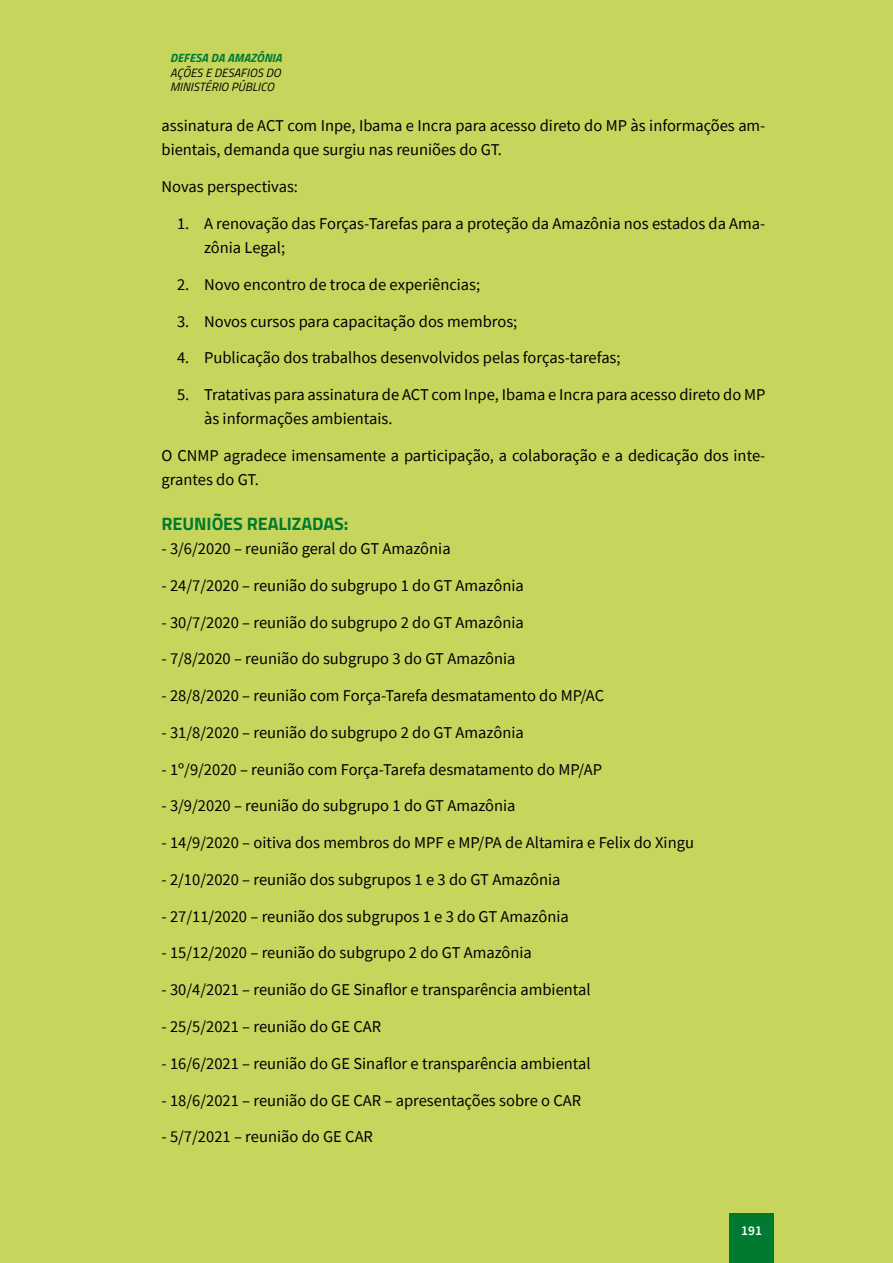
<style>
.page{position:relative;width:893px;height:1263px;background:#c7d55d}
.page>*{position:absolute;margin:0;border:0;box-sizing:border-box;transform-origin:0 0}
.t1{font:700 18px "Titillium Web";letter-spacing:-.005em;color:#007a30}
.t2{font:16.5px/24px "Source Sans Pro";color:#000}
.t3{font:600 13.5px "Source Sans Pro";color:#fff}
.t4{font:italic 12px/14.4px "Titillium Web";letter-spacing:.01em;color:#000}
.t5{font:italic 700 12px "Titillium Web";letter-spacing:.01em;color:#007a30}
</style>
<div class="page">
<div style="left:729px;top:1213px;width:45px;height:50px;background:#007a30"></div>
<p class="t5" style="left:170px;top:49px;width:113px">DEFESA DA AMAZÔNIA</p>
<p class="t4" style="left:170px;top:65px;width:112px">AÇÕES E DESAFIOS DO<br>MINISTÉRIO PÚBLICO</p>
<p class="t2" style="left:162px;top:114px;width:605px">assinatura de ACT com Inpe, Ibama e Incra para acesso direto do MP às informações am&shy;bientais, demanda que surgiu nas reuniões do GT.</p>
<p class="t2" style="left:162px;top:175px;width:138px">Novas perspectivas:</p>
<p class="t2" style="left:204px;top:211px;width:563px;text-indent:-27px">1. A renovação das Forças-Tarefas para a proteção da Amazônia nos estados da Ama&shy;zônia Legal;</p>
<p class="t2" style="left:177px;top:272px;width:305px">2. Novo encontro de troca de experiências;</p>
<p class="t2" style="left:177px;top:309px;width:342px">3. Novos cursos para capacitação dos membros;</p>
<p class="t2" style="left:177px;top:346px;width:445px">4. Publicação dos trabalhos desenvolvidos pelas forças-tarefas;</p>
<p class="t2" style="left:204px;top:382px;width:563px;text-indent:-27px">5. Tratativas para assinatura de ACT com Inpe, Ibama e Incra para acesso direto do MP às informações ambientais.</p>
<p class="t2" style="left:162px;top:443px;width:605px">O CNMP agradece imensamente a participação, a colaboração e a dedicação dos inte&shy;grantes do GT.</p>
<p class="t1" style="left:162px;top:510px;width:188px">REUNIÕES REALIZADAS:</p>
<p class="t2" style="left:162px;top:536px;width:291px">- 3/6/2020 – reunião geral do GT Amazônia</p>
<p class="t2" style="left:162px;top:573px;width:364px">- 24/7/2020 – reunião do subgrupo 1 do GT Amazônia</p>
<p class="t2" style="left:162px;top:610px;width:364px">- 30/7/2020 – reunião do subgrupo 2 do GT Amazônia</p>
<p class="t2" style="left:162px;top:647px;width:355px">- 7/8/2020 – reunião do subgrupo 3 do GT Amazônia</p>
<p class="t2" style="left:162px;top:683px;width:444px">- 28/8/2020 – reunião com Força-Tarefa desmatamento do MP/AC</p>
<p class="t2" style="left:162px;top:720px;width:364px">- 31/8/2020 – reunião do subgrupo 2 do GT Amazônia</p>
<p class="t2" style="left:162px;top:757px;width:442px">- 1º/9/2020 – reunião com Força-Tarefa desmatamento do MP/AP</p>
<p class="t2" style="left:162px;top:794px;width:355px">- 3/9/2020 – reunião do subgrupo 1 do GT Amazônia</p>
<p class="t2" style="left:162px;top:831px;width:534px">- 14/9/2020 – oitiva dos membros do MPF e MP/PA de Altamira e Felix do Xingu</p>
<p class="t2" style="left:162px;top:867px;width:400px">- 2/10/2020 – reunião dos subgrupos 1 e 3 do GT Amazônia</p>
<p class="t2" style="left:162px;top:904px;width:409px">- 27/11/2020 – reunião dos subgrupos 1 e 3 do GT Amazônia</p>
<p class="t2" style="left:162px;top:941px;width:372px">- 15/12/2020 – reunião do subgrupo 2 do GT Amazônia</p>
<p class="t2" style="left:162px;top:978px;width:431px">- 30/4/2021 – reunião do GE Sinaflor e transparência ambiental</p>
<p class="t2" style="left:162px;top:1014px;width:221px">- 25/5/2021 – reunião do GE CAR</p>
<p class="t2" style="left:162px;top:1051px;width:431px">- 16/6/2021 – reunião do GE Sinaflor e transparência ambiental</p>
<p class="t2" style="left:162px;top:1088px;width:421px">- 18/6/2021 – reunião do GE CAR – apresentações sobre o CAR</p>
<p class="t2" style="left:162px;top:1125px;width:213px">- 5/7/2021 – reunião do GE CAR</p>
<p class="t3" style="left:741px;top:1222px;width:22px">191</p>
</div>
